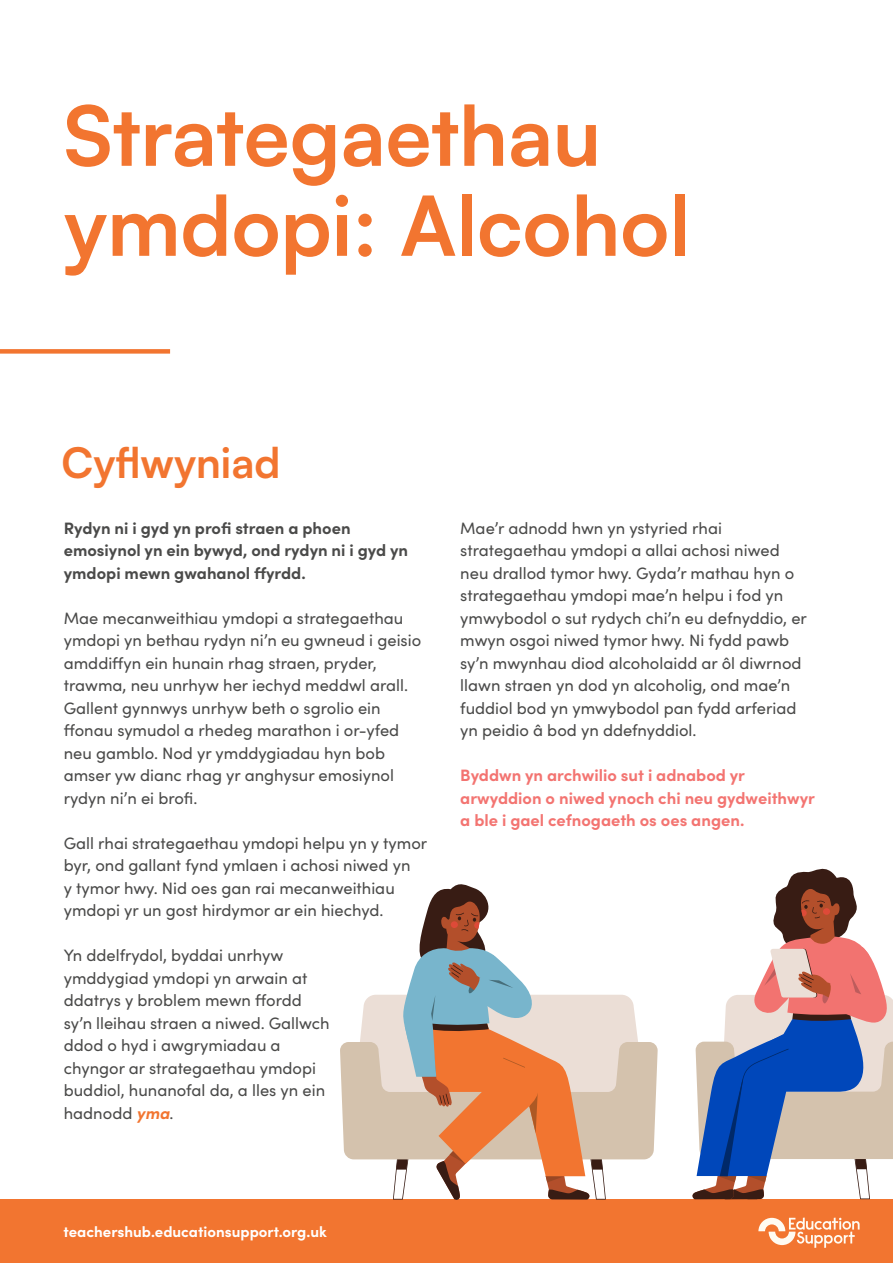
<style>
.page{position:relative;width:893px;height:1263px;background:#fff}
.page>*{position:absolute;margin:0;border:0;box-sizing:border-box;transform-origin:0 0}
.t1{font:700 82.5px/90px "Satoshi";color:#f27530}
.t2{font:700 42px "Satoshi";color:#f27530}
.t3{font:16.5px/22.5px "Sofia Pro";color:#4a4a49}
.t4{font:700 16.5px/22.5px "Sofia Pro";color:#f37471}
.t5{font:700 16.5px/22.5px "Sofia Pro";color:#4a4a49}
.t6{font:700 15px "Sofia Pro";color:#fff}
.s1{font-weight:700;font-style:italic;color:#f27530}
</style>
<div class="page">
<div style="left:0;top:349px;width:170px;height:5px;background:#f27530"></div>
<div style="left:0;top:1199px;width:893px;height:64px;background:#f27530"></div>
<svg style="left:758px;top:1217px;width:102px;height:31px"></svg>
<svg style="left:340px;top:884px;width:318px;height:316px"></svg>
<svg style="left:692px;top:868px;width:201px;height:331px"></svg>
<p class="t1" style="left:64px;top:86px;width:628px">Strategaethau ymdopi: Alcohol</p>
<p class="t2" style="left:62px;top:433px;width:220px">Cyflwyniad</p>
<p class="t5" style="left:64px;top:515px;width:346px">Rydyn ni i gyd yn profi straen a phoen emosiynol yn ein bywyd, ond rydyn ni i gyd yn ymdopi mewn gwahanol ffyrdd.</p>
<p class="t3" style="left:64px;top:606px;width:359px">Mae mecanweithiau ymdopi a strategaethau ymdopi yn bethau rydyn ni’n eu gwneud i geisio amddiffyn ein hunain rhag straen, pryder, trawma, neu unrhyw her iechyd meddwl arall.<br>Gallent gynnwys unrhyw beth o sgrolio ein ffonau symudol a rhedeg marathon i or-yfed neu gamblo. Nod yr ymddygiadau hyn bob amser yw dianc rhag yr anghysur emosiynol rydyn ni’n ei brofi.</p>
<p class="t3" style="left:64px;top:831px;width:365px">Gall rhai strategaethau ymdopi helpu yn y tymor byr, ond gallant fynd ymlaen i achosi niwed yn<br>y tymor hwy. Nid oes gan rai mecanweithiau ymdopi yr un gost hirdymor ar ein hiechyd.</p>
<p class="t3" style="left:64px;top:943px;width:267px">Yn ddelfrydol, byddai unrhyw ymddygiad ymdopi yn arwain at ddatrys y broblem mewn ffordd sy’n lleihau straen a niwed. Gallwch ddod o hyd i awgrymiadau a chyngor ar strategaethau ymdopi buddiol, hunanofal da, a lles yn ein hadnodd <span class="s1">yma</span>.</p>
<p class="t3" style="left:460px;top:516px;width:348px">Mae’r adnodd hwn yn ystyried rhai strategaethau ymdopi a allai achosi niwed neu drallod tymor hwy. Gyda’r mathau hyn o strategaethau ymdopi mae’n helpu i fod yn ymwybodol o sut rydych chi’n eu defnyddio, er mwyn osgoi niwed tymor hwy. Ni fydd pawb sy’n mwynhau diod alcoholaidd ar ôl diwrnod llawn straen yn dod yn alcoholig, ond mae’n fuddiol bod yn ymwybodol pan fydd arferiad yn peidio â bod yn ddefnyddiol.</p>
<p class="t4" style="left:460px;top:763px;width:356px">Byddwn yn archwilio sut i adnabod yr arwyddion o niwed ynoch chi neu gydweithwyr a ble i gael cefnogaeth os oes angen.</p>
<p class="t6" style="left:64px;top:1220px;width:265px">teachershub.educationsupport.org.uk</p>
</div>
